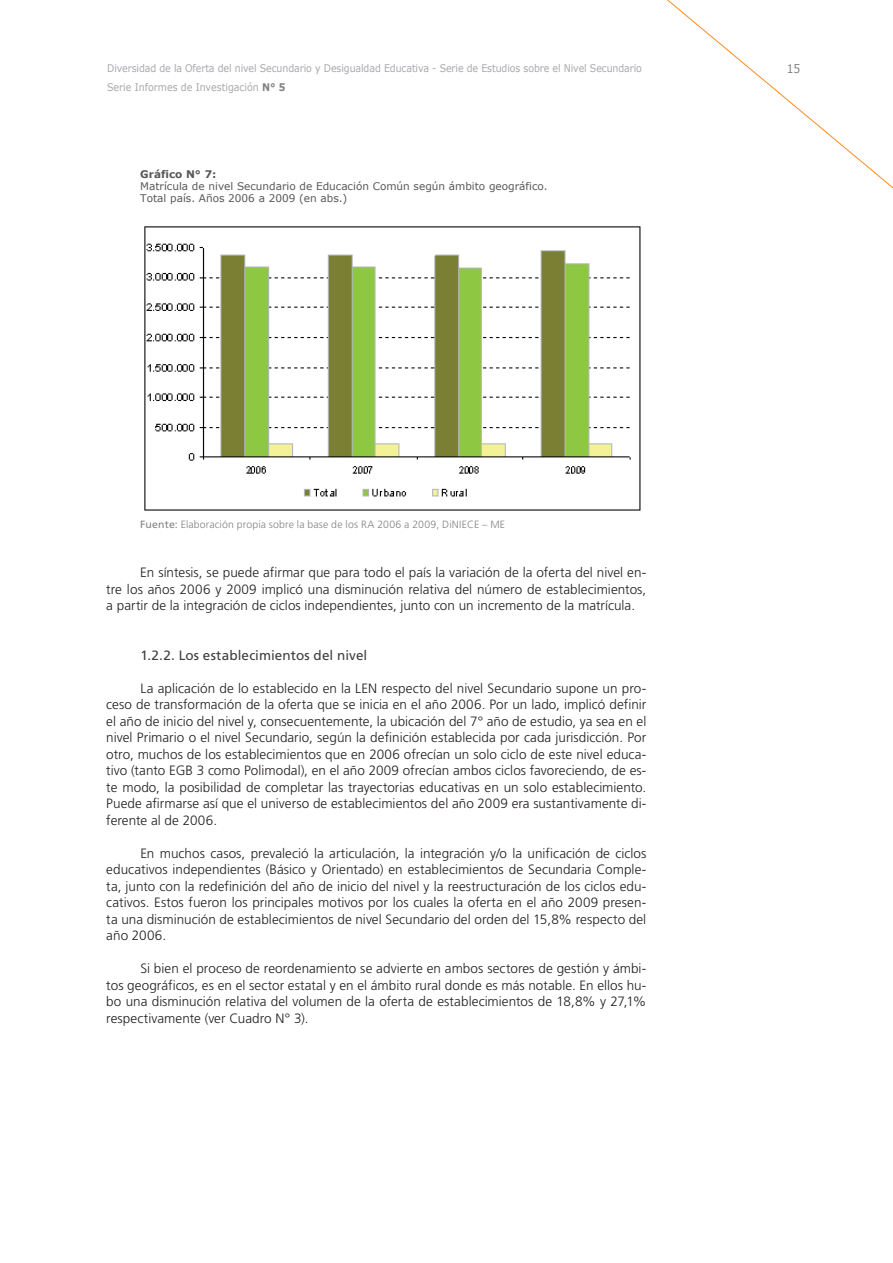
<style>
.page{position:relative;width:893px;height:1263px;background:#fff}
.page>*{position:absolute;margin:0;border:0;box-sizing:border-box;transform-origin:0 0}
.t1{font:300 13.5px/16.5px "Frutiger";letter-spacing:.005em;color:#231f20;text-align:justify}
.t2{font:13.5px "Frutiger";letter-spacing:.005em;color:#3e3e3f}
.t3{font:12px "Verdana";color:#808285;scale:.9 1}
.t4{font:10.5px "Verdana";letter-spacing:-.01em;color:#a8a9ad;scale:.9 1}
.t5{font:10.5px/12px "Verdana";color:#57585a}
.t6{font:300 10.5px "Frutiger";letter-spacing:.015em;color:#808285}
.t7{font:700 10.5px "Verdana";color:#57585a}
.s1{font-weight:700;color:#808285}
.s2{font-weight:400}
</style>
<div class="page">
<svg style="left:667px;top:0;width:226px;height:189px"></svg>
<img style="left:144px;top:226px;width:497px;height:285px">
<p class="t4" style="left:107px;top:62px;width:596px">Diversidad de la Oferta del nivel Secundario y Desigualdad Educativa - Serie de Estudios sobre el Nivel Secundario</p>
<p class="t3" style="left:787px;top:61px;width:17px">15</p>
<p class="t4" style="left:107px;top:80px;width:200px">Serie Informes de Investigación <span class="s1">N° 5</span></p>
<p class="t7" style="left:140px;top:168px;width:78px">Gráfico N° 7:</p>
<p class="t5" style="left:140px;top:180px;width:409px">Matrícula de nivel Secundario de Educación Común según ámbito geográfico.<br>Total país. Años 2006 a 2009 (en abs.)</p>
<p class="t6" style="left:140px;top:518px;width:328px"><span class="s2">Fuente:</span> Elaboración propia sobre la base de los RA 2006 a 2009, DiN IECE</p>
<p class="t6" style="left:482px;top:518px;width:16px">– ME</p>
<p class="t1" style="left:106px;top:564px;width:542px;text-indent:34px">En síntesis, se puede afirmar que para todo el país la variación de la oferta del nivel en&shy;tre los años 2006 y 2009 implicó una disminución relativa del número de establecimientos, a partir de la integración de ciclos independientes, junto con un incremento de la matrícula.</p>
<p class="t2" style="left:140px;top:647px;width:229px">1.2.2. Los establecimientos del nivel</p>
<p class="t1" style="left:106px;top:680px;width:542px;text-indent:34px">La aplicación de lo establecido en la LEN respecto del nivel Secundario supone un pro&shy;ceso de transformación de la oferta que se inicia en el año 2006. Por un lado, implicó definir el año de inicio del nivel y, consecuentemente, la ubicación del 7° año de estudio, ya sea en el nivel Primario o el nivel Secundario, según la definición establecida por cada jurisdicción. Por otro, muchos de los establecimientos que en 2006 ofrecían un solo ciclo de este nivel educa&shy;tivo (tanto EG B 3 como Polimodal), en el año 2009 ofrecían ambos ciclos favoreciendo, de es&shy;te modo, la posibilidad de completar las trayectorias educativas en un solo establecimiento.<br>Puede afirmarse así que el universo de establecimientos del año 2009 era sustantivamente di&shy;ferente al de 2006.</p>
<p class="t1" style="left:106px;top:845px;width:542px;text-indent:34px">En muchos casos, prevaleció la articulación, la integración y/o la unificación de ciclos educativos independientes (Básico y Orientado) en establecimientos de Secundaria Comple&shy;ta, junto con la redefinición del año de inicio del nivel y la reestructuración de los ciclos edu&shy;cativos. Estos fueron los principales motivos por los cuales la oferta en el año 2009 presen&shy;ta una disminución de establecimientos de nivel Secundario del orden del 15,8% respecto del año 2006.</p>
<p class="t1" style="left:106px;top:960px;width:541px;text-indent:34px">Si bien el proceso de reordenamiento se advierte en ambos sectores de gestión y ámbi&shy;tos geográficos, es en el sector estatal y en el ámbito rural donde es más notable. En ellos hu&shy;bo una disminución relativa del volumen de la oferta de establecimientos de 18,8% y 27,1% respectivamente (ver Cuadro N ° 3).</p>
</div>
